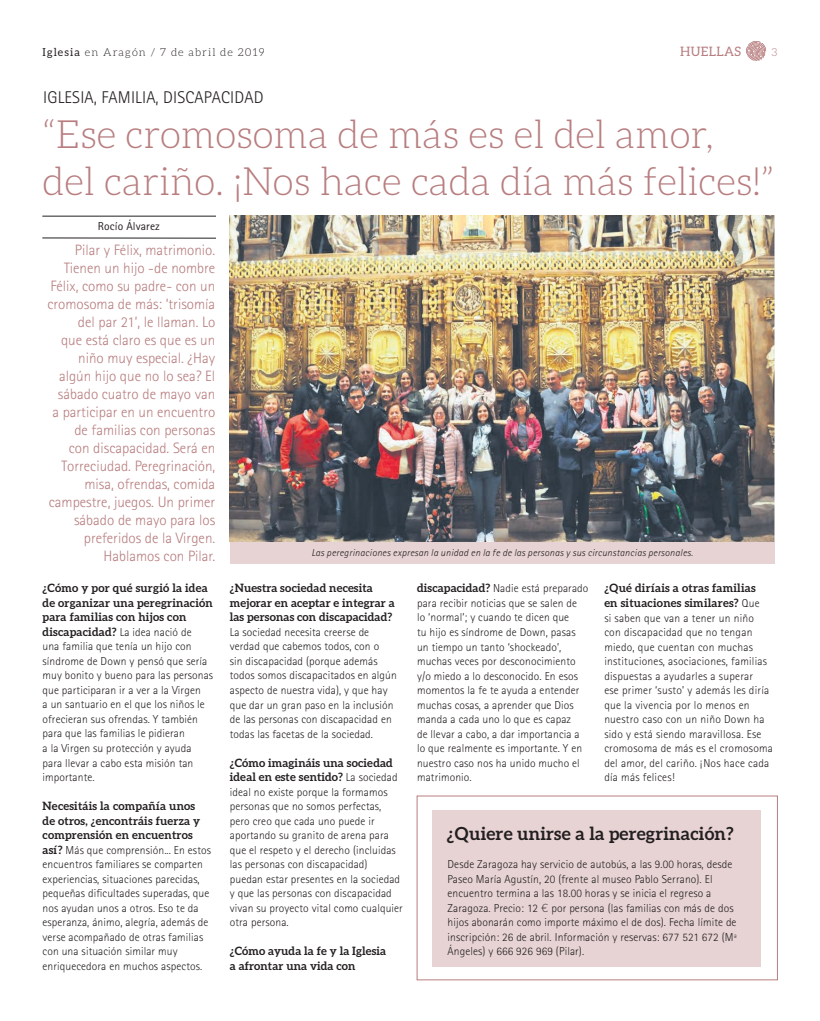
<style>
.page{position:relative;width:820px;height:1021px;background:#fff}
.page>*{position:absolute;margin:0;border:0;box-sizing:border-box;transform-origin:0 0}
.t1{font:300 39px/46.8px "Aleo";color:#b87d7f}
.t2{font:700 18px "Aleo";letter-spacing:.01em;color:#231f20}
.t3{font:300 17px "Rotis Sans Serif";letter-spacing:.01em;color:#231f20}
.t4{font:300 15px/18px "Rotis Sans Serif";color:#b87d7f;text-align:right}
.t5{font:13px "Aleo";letter-spacing:.025em;color:#b87d7f}
.t6{font:300 11.5px/14.5px "Rotis Sans Serif";letter-spacing:.01em;color:#231f20}
.t7{font:700 11.5px/14.5px "Aleo";letter-spacing:.015em;color:#231f20}
.t8{font:11.5px "Rotis Sans Serif";letter-spacing:.01em;color:#231f20}
.t9{font:300 11px "Aleo";letter-spacing:.1em;color:#231f20}
.t10{font:300 11px "Aleo";color:#b87d7f}
.t11{font:italic 300 10px "Rotis Sans Serif";letter-spacing:.025em;color:#231f20}
.s1{font-weight:400}
.s2{font-family:"Rotis Sans Serif";font-weight:300}
.s3{font-family:"Aleo";font-weight:700}
.s4{font-family:"Aleo"}
</style>
<div class="page">
<svg style="left:746px;top:41px;width:19px;height:20px"></svg>
<div style="left:230px;top:540px;width:544px;height:23px;background:#e7d3d3"></div>
<hr style="left:42px;top:216px;width:174px;height:1px;background:#231f20">
<hr style="left:42px;top:238px;width:174px;height:1px;background:#231f20">
<img style="left:230px;top:216px;width:544px;height:325px">
<div style="left:432px;top:810px;width:328px;height:156px;background:#e7d3d3"></div>
<div style="left:416px;top:795px;width:361px;height:185px;border:1px solid #b87d7f"></div>
<p class="t9" style="left:43px;top:46px;width:224px"><span class="s1">Iglesia</span> en Aragón / 7 de abril de 2019</p>
<p class="t5" style="left:680px;top:44px;width:63px">HUELLAS</p>
<p class="t10" style="left:771px;top:46px;width:7px">3</p>
<h3 class="t3" style="left:43px;top:88px;width:221px">IGLESIA, FAMILIA, DISCAPACIDAD</h3>
<h1 class="t1" style="left:43px;top:110px;width:733px">“Ese cromosoma de más es el del amor, del cariño. ¡Nos hace cada día más felices!”</h1>
<p class="t8" style="left:98px;top:220px;width:64px">Rocío Álvarez</p>
<p class="t4" style="left:47px;top:241px;width:169px">Pilar y Félix, matrimonio.<br>Tienen un hijo -de nombre<br>Félix, como su padre- con un cromosoma de más: ‘trisomía del par 21’, le llaman. Lo<br>que está claro es que es un niño muy especial. ¿Hay algún hijo que no lo sea? El sábado cuatro de mayo van<br>a participar en un encuentro de familias con personas<br>con discapacidad. Será en<br>Torreciudad. Peregrinación, misa, ofrendas, comida campestre, juegos. Un primer sábado de mayo para los preferidos de la Virgen.<br>Hablamos con Pilar.</p>
<p class="t7" style="left:43px;top:580px;width:172px">¿Cómo y por qué surgió la idea de organizar una peregrinación para familias con hijos con discapacidad? <span class="s2">La idea nació de</span></p>
<p class="t6" style="left:43px;top:639px;width:172px">una familia que tenía un hijo con síndrome de Down y pensó que sería muy bonito y bueno para las personas que participaran ir a ver a la Virgen<br>a un santuario en el que los niños le ofrecieran sus ofrendas. Y también para que las familias le pidieran<br>a la Virgen su protección y ayuda para llevar a cabo esta misión tan importante.</p>
<p class="t7" style="left:43px;top:798px;width:159px">Necesitáis la compañía unos de otros, ¿encontráis fuerza y comprensión en encuentros</p>
<p class="t6" style="left:43px;top:842px;width:170px"><span class="s3">así?</span> Más que comprensión... En estos encuentros familiares se comparten experiencias, situaciones parecidas, pequeñas dificultades superadas, que nos ayudan unos a otros. Eso te da esperanza, ánimo, alegría, además de verse acompañado de otras familias con una situación similar muy enriquecedora en muchos aspectos.</p>
<p class="t11" style="left:311px;top:546px;width:383px">Las peregrinaciones expresan la unidad en la fe de las personas y sus circunstancias personales.</p>
<p class="t7" style="left:230px;top:581px;width:166px">¿Nuestra sociedad necesita mejorar en aceptar e integrar a las personas con discapacidad?</p>
<p class="t6" style="left:230px;top:625px;width:168px">La sociedad necesita creerse de verdad que cabemos todos, con o<br>sin discapacidad (porque además todos somos discapacitados en algún aspecto de nuestra vida), y que hay que dar un gran paso en la inclusión de las personas con discapacidad en todas las facetas de la sociedad.</p>
<p class="t7" style="left:230px;top:755px;width:169px">¿Cómo imagináis una sociedad ideal en este sentido? <span class="s2">La sociedad</span></p>
<p class="t6" style="left:230px;top:784px;width:174px">ideal no existe porque la formamos personas que no somos perfectas, pero creo que cada uno puede ir aportando su granito de arena para que el respeto y el derecho (incluidas las personas con discapacidad) puedan estar presentes en la sociedad y que las personas con discapacidad vivan su proyecto vital como cualquier otra persona.</p>
<p class="t7" style="left:230px;top:943px;width:158px">¿Cómo ayuda la fe y la Iglesia a afrontar una vida con</p>
<p class="t6" style="left:417px;top:581px;width:173px"><span class="s3">discapacidad?</span> Nadie está preparado para recibir noticias que se salen de<br>lo ‘normal’; y cuando te dicen que<br>tu hijo es síndrome de Down, pasas un tiempo un tanto ‘shockeado’, muchas veces por desconocimiento y/o miedo a lo desconocido. En esos momentos la fe te ayuda a entender muchas cosas, a aprender que Dios manda a cada uno lo que es capaz<br>de llevar a cabo, a dar importancia a lo que realmente es importante. Y en nuestro caso nos ha unido mucho el matrimonio.</p>
<p class="t7" style="left:604px;top:581px;width:157px">¿Qué diríais a otras familias en situaciones similares? <span class="s2">Que</span></p>
<p class="t6" style="left:604px;top:610px;width:170px">si saben que van a tener un niño con discapacidad que no tengan miedo, que cuentan con muchas instituciones, asociaciones, familias dispuestas a ayudarles a superar<br>ese primer ‘susto’ y además les diría que la vivencia por lo menos en nuestro caso con un niño Down ha sido y está siendo maravillosa. Ese cromosoma de más es el cromosoma del amor, del cariño. ¡Nos hace cada día más felices!</p>
<h2 class="t2" style="left:446px;top:823px;width:288px">¿Quiere unirse a la peregrinación?</h2>
<p class="t6" style="left:447px;top:856px;width:290px">Desde Zaragoza hay servicio de autobús, a las 9.00 horas, desde Paseo María Agustín, 20 (frente al museo Pablo Serrano). El encuentro termina a las 18.00 horas y se inicia el regreso a Zaragoza. Precio: 12 <span class="s4">€</span> por persona (las familias con más de dos hijos abonarán como importe máximo el de dos). Fecha límite de inscripción: 26 de abril. Información y reservas: 677 521 672 (Mª Ángeles) y 666 926 969 (Pilar).</p>
</div>
